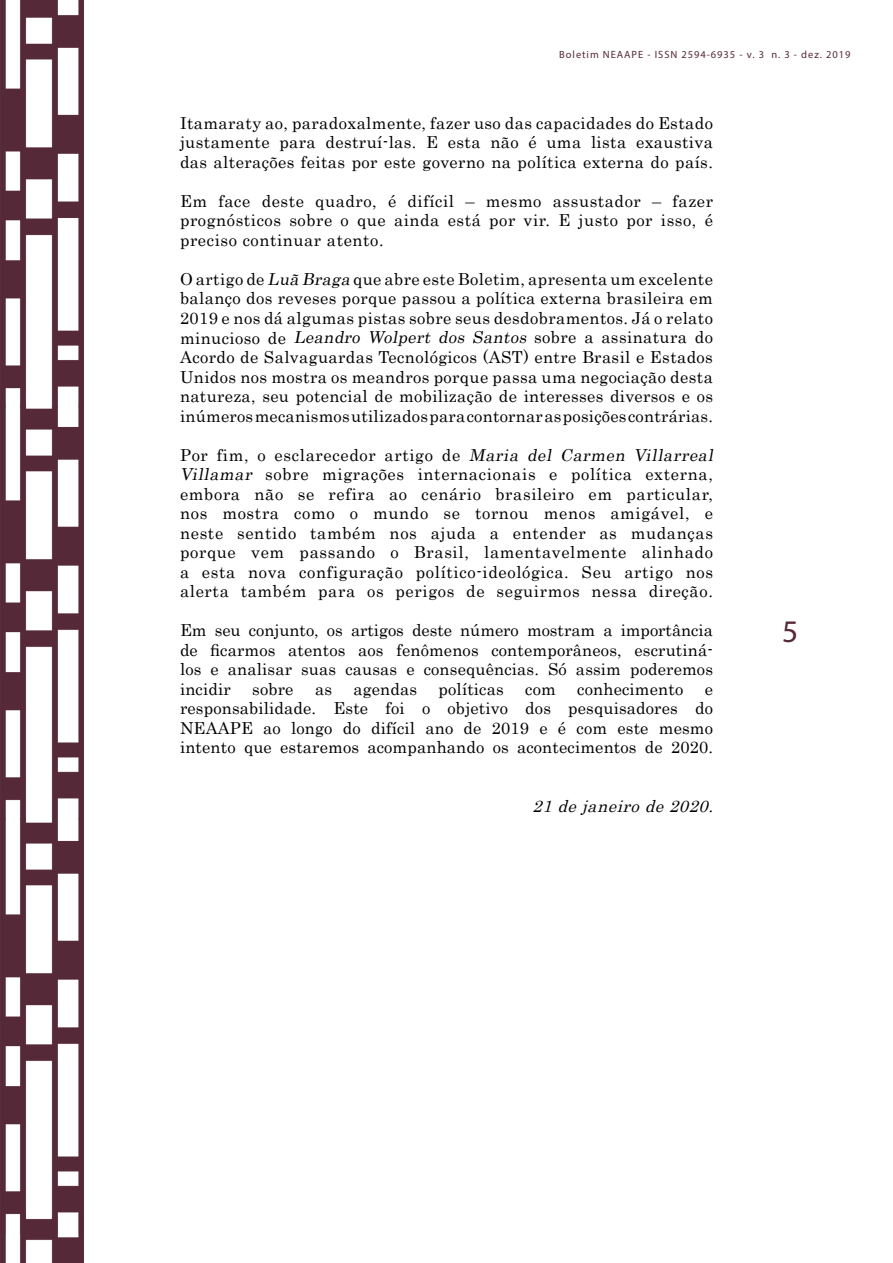
<style>
.page{position:relative;width:893px;height:1263px;background:#fff}
.page>*{position:absolute;margin:0;border:0;box-sizing:border-box;transform-origin:0 0}
.t1{font:31.5px "Myriad Pro";color:#552938}
.t2{font:16.5px/19.5px "Century";letter-spacing:.04em;color:#000;text-align:justify}
.t3{font:16.5px "Century";letter-spacing:.01em;color:#000}
.t4{font:italic 16.5px "Century";color:#000}
.t5{font:10.5px "Myriad Pro";letter-spacing:.09em;color:#552938}
.s1{font-style:italic}
</style>
<div class="page">
<img style="left:0;top:0;width:84px;height:1263px">
<p class="t5" style="left:559px;top:48px;width:293px">Boletim NEAAPE - ISSN 2594-6935 - v. 3 n. 3 - dez. 2019</p>
<p class="t2" style="left:180px;top:112px;width:534px">Itamaraty ao, paradoxalmente, fazer uso das capacidades do Estado justamente para destruí-las. E esta não é uma lista exaustiva das alterações feitas por este governo na política externa do país.</p>
<p class="t2" style="left:180px;top:190px;width:534px">Em face deste quadro, é difícil – mesmo assustador – fazer prognósticos sobre o que ainda está por vir. E justo por isso, é preciso continuar atento.</p>
<p class="t2" style="left:180px;top:268px;width:534px">O artigo de <span class="s1">Luã Braga</span> que abre este Boletim, apresenta um excelente balanço dos reveses porque passou a política externa brasileira em 2019 e nos dá algumas pistas sobre seus desdobramentos. Já o relato minucioso de <span class="s1">Leandro Wolpert dos Santos</span> sobre a assinatura do Acordo de Salvaguardas Tecnológicos (AST) entre Brasil e Estados Unidos nos mostra os meandros porque passa uma negociação desta natureza, seu potencial de mobilização de interesses diversos e os inúmeros mecanismos utilizados para contornar as posições contrárias.</p>
<p class="t2" style="left:180px;top:443px;width:539px;text-align:left">Por fim, o esclarecedor artigo de <span class="s1">Maria del Carmen Villarreal Villamar</span> sobre migrações internacionais e política externa, embora não se refira ao cenário brasileiro em particular, nos mostra como o mundo se tornou menos amigável, e neste sentido também nos ajuda a entender as mudanças porque vem passando o Brasil, lamentavelmente alinhado a esta nova configuração político-ideológica. Seu artigo nos alerta também para os perigos de seguirmos nessa direção.</p>
<p class="t2" style="left:180px;top:619px;width:534px">Em seu conjunto, os artigos deste número mostram a importância de ficarmos atentos aos fenômenos contemporâneos, escrutiná&shy;los e analisar suas causas e consequências. Só assim poderemos incidir</p>
<p class="t2" style="left:252px;top:677px;width:43px">sobre</p>
<p class="t2" style="left:315px;top:677px;width:18px">as</p>
<p class="t3" style="left:353px;top:675px;width:65px">agendas</p>
<p class="t3" style="left:439px;top:675px;width:67px">políticas</p>
<p class="t2" style="left:525px;top:677px;width:32px">com</p>
<p class="t3" style="left:577px;top:675px;width:107px">conhecimento</p>
<p class="t2" style="left:180px;top:677px;width:534px;text-indent:525px">e responsabilidade. Este foi o objetivo dos pesquisadores do NEAAPE ao longo do difícil ano de 2019 e é com este mesmo intento que estaremos acompanhando os acontecimentos de 2020.</p>
<p class="t4" style="left:532px;top:792px;width:189px">21dejaneirode2020.</p>
<h1 class="t1" style="left:782px;top:612px;width:18px">5</h1>
</div>
